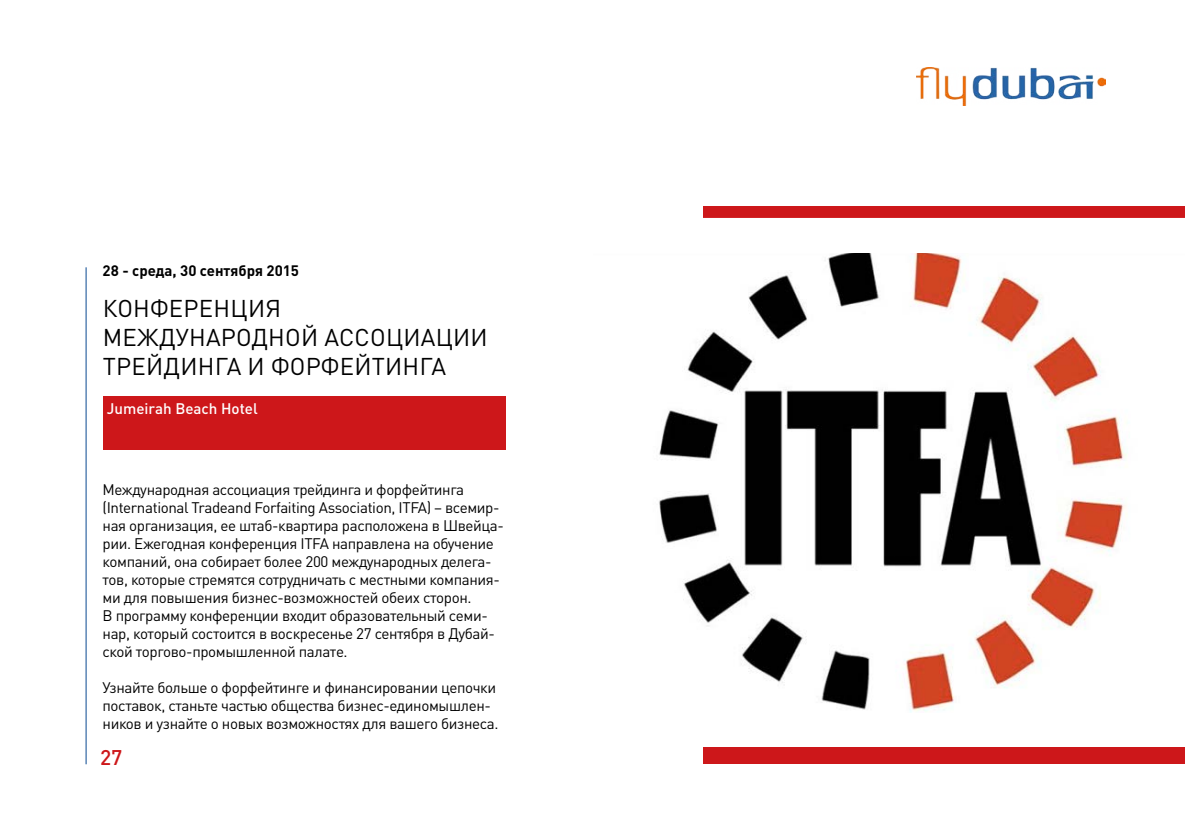
<style>
.page{position:relative;width:1185px;height:840px;background:#fff}
.page>*{position:absolute;margin:0;border:0;box-sizing:border-box;transform-origin:0 0}
.t1{font:24px/28.8px "DIN Pro";letter-spacing:.01em;color:#000}
.t2{font:500 21px "DIN Pro";color:#cd171a}
.t3{font:15.15px/18px "DIN Pro";letter-spacing:-.025em;color:#000}
.t4{font:500 15.15px "DIN Pro";color:#fff}
.t5{font:700 15px "DIN Pro";color:#000}
</style>
<div class="page">
<img style="left:916px;top:68px;width:190px;height:37px">
<hr style="left:86px;top:267px;width:1px;height:497px;background:#084790">
<div style="left:703px;top:206px;width:482px;height:558px;background:#cd171a"></div>
<div style="left:103px;top:396px;width:403px;height:54px;background:#cd171a"></div>
<div style="left:703px;top:218px;width:482px;height:35px;background:#fff"></div>
<div style="left:703px;top:712px;width:482px;height:35px;background:#fff"></div>
<img style="left:659px;top:253px;width:526px;height:459px">
<p class="t5" style="left:103px;top:258px;width:198px">28 - среда, 30 сентября 2015</p>
<h1 class="t1" style="left:103px;top:292px;width:387px">КОНФЕРЕНЦИЯ<br>МЕЖДУНАРОДНОЙ АССОЦИАЦИИ<br>ТРЕЙДИНГА И ФОРФЕЙТИНГА</h1>
<p class="t4" style="left:107px;top:397px;width:152px">Jumeirah Beach Hotel</p>
<p class="t3" style="left:103px;top:479px;width:403px">Международная ассоциация трейдинга и форфейтинга (International Tradeand Forfaiting Association, ITFA) – всемир&shy;ная организация, ее штаб-квартира расположена в Швейца&shy;рии. Ежегодная конференция ITFA направлена на обучение компаний, она собирает более 200 международных делега&shy;тов, которые стремятся сотрудничать с местными компания&shy;ми для повышения бизнес-возможностей обеих сторон.<br>В программу конференции входит образовательный семи&shy;нар, который состоится в воскресенье 27 сентября в Дубай&shy;ской торгово-промышленной палате.</p>
<p class="t3" style="left:103px;top:677px;width:397px">Узнайте больше о форфейтинге и финансировании цепочки поставок, станьте частью общества бизнес-единомышлен&shy;ников и узнайте о новых возможностях для вашего бизнеса.</p>
<h2 class="t2" style="left:100px;top:740px;width:24px">27</h2>
</div>
